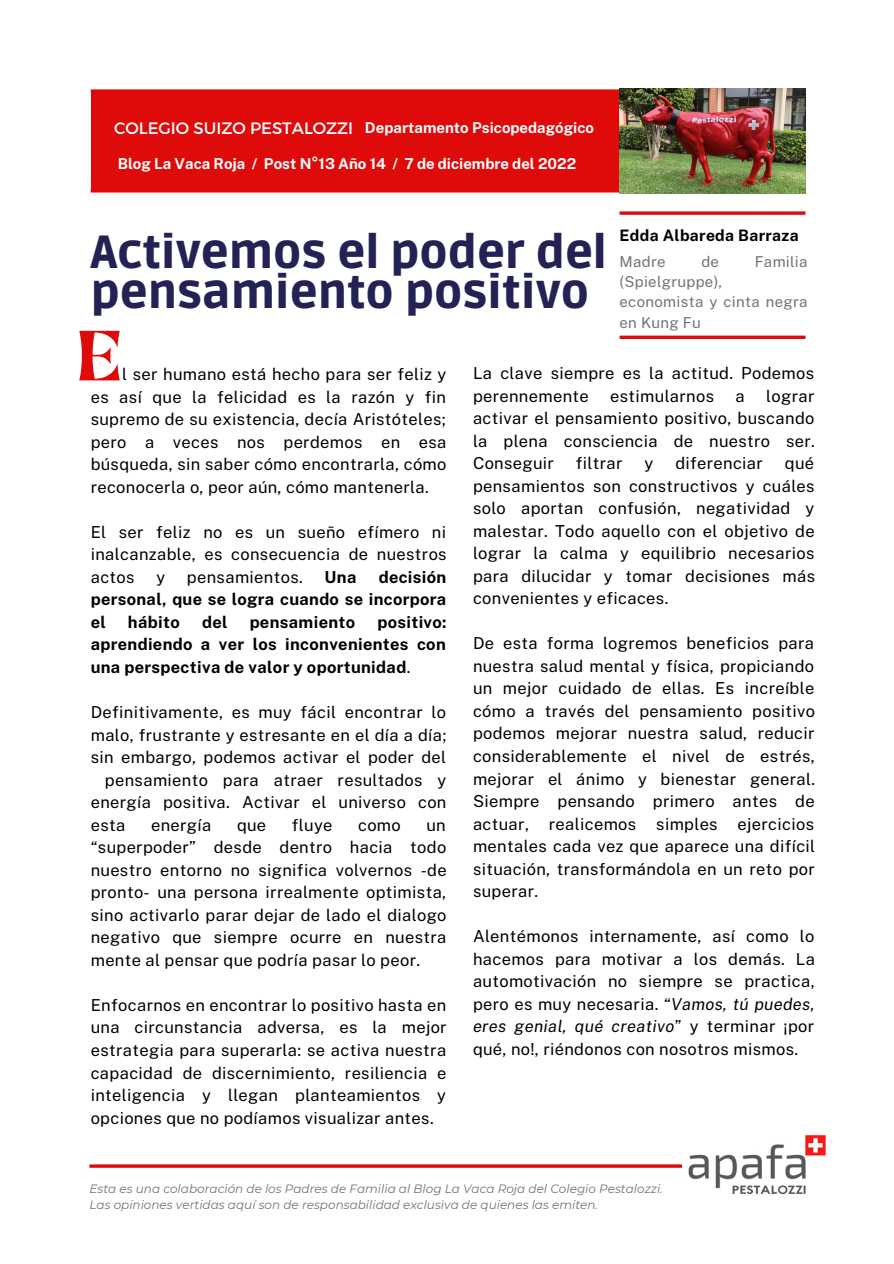
<style>
.page{position:relative;width:894px;height:1264px;background:#fff}
.page>*{position:absolute;margin:0;border:0;box-sizing:border-box;transform-origin:0 0}
.t1{font:57px "Brasika Display";color:#df0a0a}
.t2{font:900 46.2px/40.5px "Ruda";color:#242254}
.t3{font:16.5px/22.5px "Public Sans";letter-spacing:.02em;color:#000;text-align:justify}
.t4{font:700 16.5px/22.5px "Public Sans";letter-spacing:.02em;color:#000;text-align:justify}
.t5{font:700 15.75px "Public Sans";letter-spacing:.02em;color:#000}
.t6{font:700 15px "Public Sans";color:#fff}
.t7{font:15px/20.2px "Public Sans";letter-spacing:.02em;color:#737373}
.t8{font:italic 12px/16px "Montserrat";color:#737373}
.s1{font-family:"Montserrat";font-weight:400;font-size:16.5px}
.s2{font-style:italic}
.s3{font-weight:400}
</style>
<div class="page">
<svg style="left:91px;top:89px;width:528px;height:3px;background:#e32b2b"></svg>
<hr style="left:91px;top:189px;width:714px;height:3px;background:#df0a0a">
<hr style="left:89px;top:1164px;width:715px;height:3px;background:#df0a0a">
<img style="left:682px;top:1135px;width:144px;height:60px">
<div style="left:91px;top:92px;width:548px;height:98px;background:#df0a0a"></div>
<img style="left:619px;top:88px;width:186px;height:105px">
<svg style="left:619px;top:335px;width:186px;height:4px"></svg>
<svg style="left:619px;top:211px;width:186px;height:4px"></svg>
<p class="t6" style="left:114px;top:118px;width:481px"><span class="s1">COLEGIO SUIZO PESTALOZZI</span> Departamento Psicopedagógico</p>
<p class="t6" style="left:118px;top:155px;width:460px">Blog La Vaca Roja / Post N°13 Año 14 / 7 de diciembre del 2022</p>
<p class="t5" style="left:619px;top:226px;width:181px">Edda Albareda Barraza</p>
<p class="t7" style="left:619px;top:251px;width:48px">Madre</p>
<p class="t7" style="left:701px;top:251px;width:19px">de</p>
<p class="t7" style="left:754px;top:251px;width:54px">Familia</p>
<p class="t7" style="left:619px;top:271px;width:190px">(Spielgruppe), economista y cinta negra en Kung Fu</p>
<h2 class="t2" style="left:91px;top:233px;width:517px">Activemos el poder del pensamiento positivo</h2>
<h1 class="t1" style="left:78px;top:312px;width:45px">E</h1>
<p class="t3" style="left:473px;top:362px;width:342px">La clave siempre es la actitud. Podemos perennemente</p>
<p class="t3" style="left:91px;top:363px;width:357px;text-indent:32px">l ser humano está hecho para ser feliz y es así que la felicidad es la razón y fin supremo de su existencia, decía Aristóteles; pero a veces nos perdemos en esa búsqueda, sin saber cómo encontrarla, cómo reconocerla o, peor aún, cómo mantenerla.</p>
<p class="t3" style="left:91px;top:520px;width:357px">El ser feliz no es un sueño efímero ni inalcanzable, es consecuencia de nuestros actos</p>
<p class="t3" style="left:473px;top:384px;width:343px;text-indent:293px">lograr activar el pensamiento positivo, buscando la plena consciencia de nuestro ser.<br>Conseguir</p>
<p class="t3" style="left:610px;top:384px;width:105px">estimularnos</p>
<p class="t3" style="left:735px;top:384px;width:11px">a</p>
<p class="t3" style="left:575px;top:452px;width:48px">filtrar</p>
<p class="t3" style="left:644px;top:452px;width:10px">y</p>
<p class="t3" style="left:675px;top:452px;width:89px">diferenciar</p>
<p class="t3" style="left:473px;top:452px;width:343px;text-indent:312px">qué pensamientos son constructivos y cuáles solo aportan confusión, negatividad y malestar. Todo aquello con el objetivo de lograr la calma y equilibrio necesarios para dilucidar y tomar decisiones más convenientes y eficaces.</p>
<p class="t3" style="left:473px;top:632px;width:343px">De esta forma logremos beneficios para nuestra salud mental y física, propiciando un mejor cuidado de ellas. Es increíble cómo a través del pensamiento positivo podemos mejorar nuestra salud, reducir considerablemente el nivel de estrés, mejorar el ánimo y bienestar general.<br>Siempre pensando primero antes de actuar, realicemos simples ejercicios mentales cada vez que aparece una difícil situación, transformándola en un reto por superar.</p>
<p class="t3" style="left:473px;top:925px;width:343px">Alentémonos internamente, así como lo hacemos para motivar a los demás. La automotivación no siempre se practica, pero es muy necesaria. “<span class="s2">Vamos, tú puedes, eres genial, qué creativo</span>” y terminar ¡por qué, no!, riéndonos con nosotros mismos.</p>
<p class="t4" style="left:91px;top:565px;width:357px;text-indent:288px">decisión personal, que se logra cuando se incorpora el</p>
<p class="t3" style="left:156px;top:565px;width:10px">y</p>
<p class="t3" style="left:187px;top:565px;width:117px">pensamientos.</p>
<p class="t4" style="left:324px;top:565px;width:33px">Una</p>
<p class="t4" style="left:128px;top:610px;width:53px">hábito</p>
<p class="t4" style="left:202px;top:610px;width:27px">del</p>
<p class="t4" style="left:249px;top:610px;width:107px">pensamiento</p>
<p class="t4" style="left:91px;top:610px;width:357px;text-indent:286px">positivo: aprendiendo a ver los inconvenientes con una perspectiva de valor y oportunidad<span class="s3">.</span></p>
<p class="t3" style="left:91px;top:700px;width:357px">Definitivamente, es muy fácil encontrar lo</p>
<p class="t3" style="left:91px;top:723px;width:357px">malo, frustrante y estresante en el día a día;</p>
<p class="t3" style="left:91px;top:745px;width:357px">sin embargo, podemos activar el poder del</p>
<p class="t3" style="left:105px;top:768px;width:343px">pensamiento para atraer resultados y</p>
<p class="t3" style="left:91px;top:791px;width:357px">energía positiva. Activar el universo con</p>
<p class="t3" style="left:91px;top:813px;width:36px">esta</p>
<p class="t3" style="left:151px;top:813px;width:62px">energía</p>
<p class="t3" style="left:237px;top:813px;width:31px">que</p>
<p class="t3" style="left:292px;top:813px;width:42px">fluye</p>
<p class="t3" style="left:358px;top:813px;width:44px">como</p>
<p class="t3" style="left:91px;top:813px;width:357px;text-indent:336px">un “superpoder” desde dentro hacia todo nuestro entorno no significa volvernos -de pronto- una persona irrealmente optimista, sino activarlo parar dejar de lado el dialogo negativo que siempre ocurre en nuestra mente al pensar que podría pasar lo peor.</p>
<p class="t3" style="left:91px;top:993px;width:357px">Enfocarnos en encontrar lo positivo hasta en una circunstancia adversa, es la mejor estrategia para superarla: se activa nuestra capacidad de discernimiento, resiliencia e inteligencia y llegan planteamientos y opciones que no podíamos visualizar antes.</p>
<p class="t8" style="left:89px;top:1180px;width:574px">Esta es una colaboración de los Padres de Familia al Blog La Vaca Roja del Colegio Pestalozzi.<br>Las opiniones vertidas aquí son de responsabilidad exclusiva de quienes las emiten.</p>
</div>
